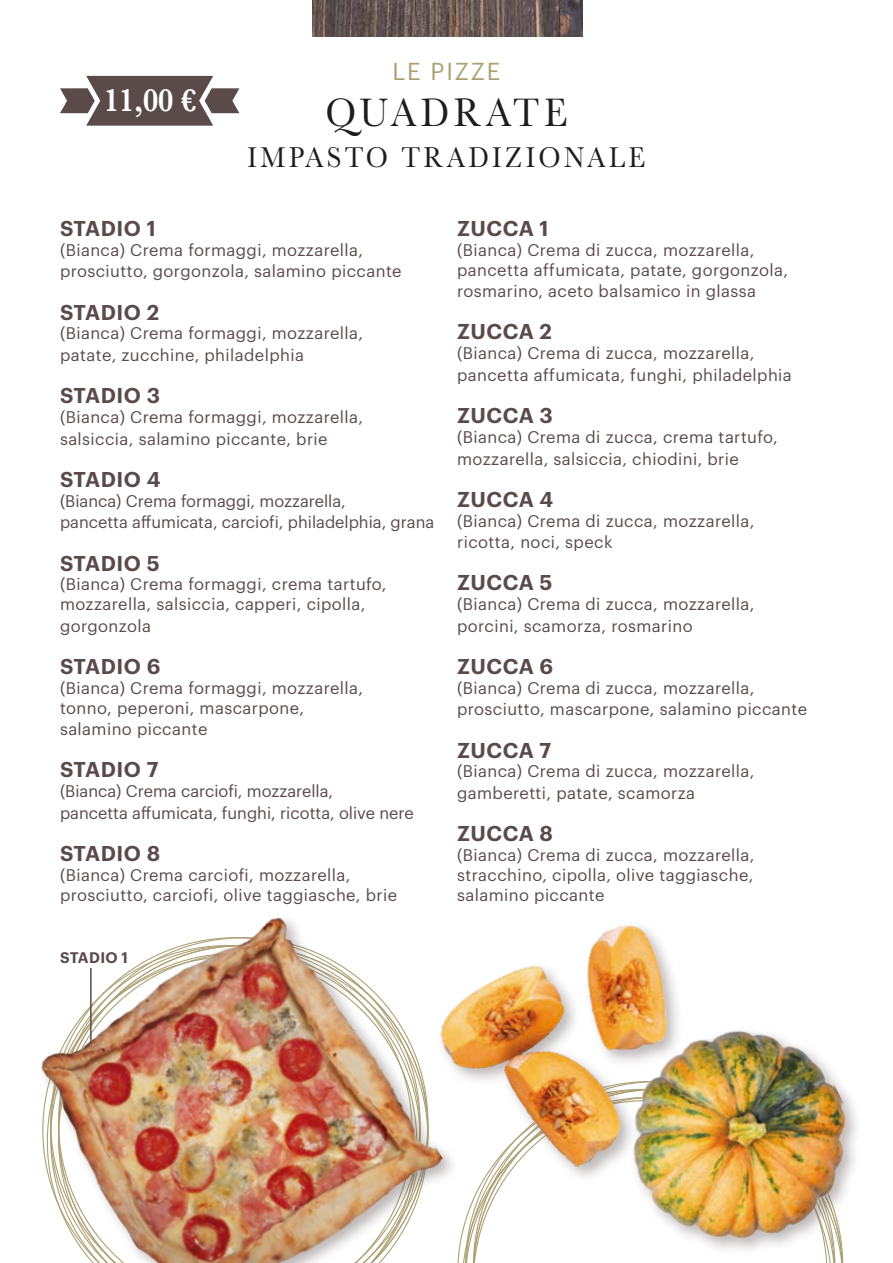
<style>
.page{position:relative;width:893px;height:1263px;background:#fff}
.page>*{position:absolute;margin:0;border:0;box-sizing:border-box;transform-origin:0 0}
.t1{font:41.25px "Baskerville";letter-spacing:.125em;color:#1d1d1b;scale:.91 1}
.t2{font:600 33.45px "Baskerville";color:#fff;scale:.91 1}
.t3{font:29.7px "Baskerville";letter-spacing:.125em;color:#1d1d1b;scale:.91 1}
.t4{font:24px "Graphik";letter-spacing:.075em;color:#aca073}
.t5{font:600 21px "Graphik";letter-spacing:.025em;color:#5a4a4a}
.t6{font:16.5px/21.6px "Graphik";letter-spacing:.025em;color:#5a4a4a}
.t7{font:16.5px/21.6px "Graphik";color:#5a4a4a}
.t8{font:600 15px "Graphik";letter-spacing:.025em;color:#5a4a4a}
</style>
<div class="page">
<img style="left:313px;top:0;width:270px;height:37px">
<svg style="left:459px;top:1184px;width:43px;height:79px"></svg>
<img style="left:459px;top:925px;width:216px;height:252px">
<img style="left:595px;top:994px;width:262px;height:269px">
<div style="left:38px;top:913px;width:421px;height:350px;background:#5a4a4a;opacity:.4"></div>
<img style="left:38px;top:913px;width:408px;height:350px">
<svg style="left:60px;top:76px;width:179px;height:50px"></svg>
<h2 class="t2" style="left:104px;top:77px;width:102px">11,00 €</h2>
<h3 class="t4" style="left:392px;top:53px;width:110px">LE PIZZE</h3>
<h1 class="t1" style="left:325px;top:86px;width:268px">QUADRATE</h1>
<h3 class="t3" style="left:248px;top:139px;width:438px">IMPASTO TRADIZIONALE</h3>
<p class="t5" style="left:60px;top:212px;width:97px">STADIO 1</p>
<p class="t6" style="left:60px;top:238px;width:343px">(Bianca) Crema formaggi, mozzarella, prosciutto, gorgonzola, salamino piccante</p>
<p class="t5" style="left:60px;top:296px;width:101px">STADIO 2</p>
<p class="t6" style="left:60px;top:321px;width:305px">(Bianca) Crema formaggi, mozzarella, patate, zucchine, philadelphia</p>
<p class="t5" style="left:60px;top:380px;width:102px">STADIO 3</p>
<p class="t6" style="left:60px;top:405px;width:305px">(Bianca) Crema formaggi, mozzarella, salsiccia, salamino piccante, brie</p>
<p class="t5" style="left:60px;top:463px;width:102px">STADIO 4</p>
<p class="t7" style="left:60px;top:488px;width:376px">(Bianca) Crema formaggi, mozzarella,<br>pancetta affumicata, carciofi, philadelphia, grana</p>
<p class="t5" style="left:60px;top:547px;width:101px">STADIO 5</p>
<p class="t6" style="left:60px;top:573px;width:328px;line-height:19.8px">(Bianca) Crema formaggi, crema tartufo, mozzarella, salsiccia, capperi, cipolla,</p>
<p class="t6" style="left:60px;top:613px;width:93px">gorgonzola</p>
<p class="t5" style="left:60px;top:650px;width:102px">STADIO 6</p>
<p class="t6" style="left:60px;top:676px;width:305px;line-height:19.8px">(Bianca) Crema formaggi, mozzarella, tonno, peperoni, mascarpone,</p>
<p class="t6" style="left:60px;top:717px;width:149px">salamino piccante</p>
<p class="t5" style="left:60px;top:754px;width:100px">STADIO 7</p>
<p class="t7" style="left:60px;top:779px;width:355px">(Bianca) Crema carciofi, mozzarella,<br>pancetta affumicata, funghi, ricotta, olive nere</p>
<p class="t5" style="left:60px;top:837px;width:102px">STADIO 8</p>
<p class="t6" style="left:60px;top:863px;width:339px;line-height:19.8px">(Bianca) Crema carciofi, mozzarella, prosciutto, carciofi, olive taggiasche, brie</p>
<p class="t8" style="left:60px;top:946px;width:70px">STADIO 1</p>
<p class="t5" style="left:457px;top:212px;width:93px">ZUCCA 1</p>
<p class="t6" style="left:457px;top:239px;width:332px;line-height:19.8px">(Bianca) Crema di zucca, mozzarella, pancetta affumicata, patate, gorgonzola,</p>
<p class="t6" style="left:457px;top:279px;width:300px">rosmarino, aceto balsamico in glassa</p>
<p class="t5" style="left:457px;top:316px;width:96px">ZUCCA 2</p>
<p class="t6" style="left:457px;top:341px;width:336px">(Bianca) Crema di zucca, mozzarella, pancetta affumicata, funghi, philadelphia</p>
<p class="t5" style="left:457px;top:399px;width:97px">ZUCCA 3</p>
<p class="t6" style="left:457px;top:425px;width:322px">(Bianca) Crema di zucca, crema tartufo, mozzarella, salsiccia, chiodini, brie</p>
<p class="t5" style="left:457px;top:483px;width:98px">ZUCCA 4</p>
<p class="t6" style="left:457px;top:508px;width:299px">(Bianca) Crema di zucca, mozzarella, ricotta, noci, speck</p>
<p class="t5" style="left:457px;top:567px;width:97px">ZUCCA 5</p>
<p class="t6" style="left:457px;top:592px;width:299px">(Bianca) Crema di zucca, mozzarella, porcini, scamorza, rosmarino</p>
<p class="t5" style="left:457px;top:650px;width:98px">ZUCCA 6</p>
<p class="t6" style="left:457px;top:675px;width:352px">(Bianca) Crema di zucca, mozzarella, prosciutto, mascarpone, salamino piccante</p>
<p class="t5" style="left:457px;top:734px;width:96px">ZUCCA 7</p>
<p class="t6" style="left:457px;top:759px;width:299px">(Bianca) Crema di zucca, mozzarella, gamberetti, patate, scamorza</p>
<p class="t5" style="left:457px;top:817px;width:97px">ZUCCA 8</p>
<p class="t6" style="left:457px;top:844px;width:299px;line-height:19.8px;text-align:justify">(Bianca) Crema di zucca, mozzarella, stracchino, cipolla, olive taggiasche, salamino piccante</p>
</div>
